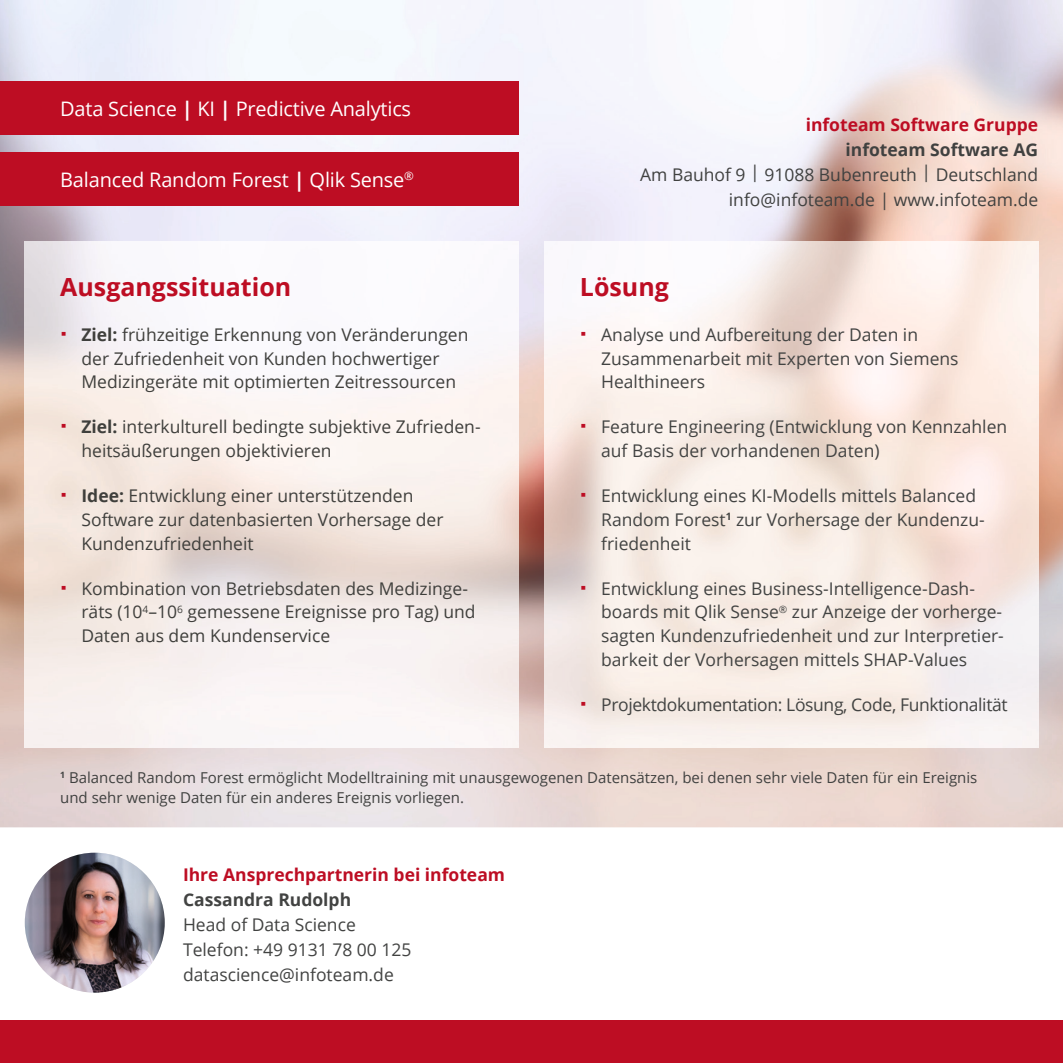
<style>
.page{position:relative;width:1063px;height:1063px;background:#fff}
.page>*{position:absolute;margin:0;border:0;box-sizing:border-box;transform-origin:0 0}
.t1{font:700 25px "Open Sans";color:#bd0d23}
.t2{font:20px "Open Sans";letter-spacing:-.01em;color:#fff}
.t3{font:17.5px/23.8px "Open Sans";color:#424342}
.t4{font:17.5px/23.8px "Open Sans";color:#3f3f3c}
.t5{font:17.5px/25px "Open Sans";color:#404140;text-align:right}
.t6{font:700 17.5px "Open Sans";color:#bd0d23}
.t7{font:17.5px "Open Sans";letter-spacing:-.02em;color:#424342}
.t8{font:700 17.5px "Open Sans";color:#404140}
.t9{font:700 17.5px "Open Sans";color:#424342}
.t10{font:15px/20px "Open Sans";color:#404140}
.s1{font-weight:700}
</style>
<div class="page">
<img style="left:25px;top:853px;width:140px;height:140px;border-radius:70px">
<img style="left:0;top:0;width:1063px;height:827px">
<div style="left:0;top:1020px;width:1063px;height:43px;background:#bd0d23"></div>
<div style="left:0;top:153px;width:519px;height:53px;background:#bd0d23"></div>
<img style="left:25px;top:241px;width:494px;height:507px">
<img style="left:544px;top:241px;width:494px;height:507px">
<div style="left:0;top:82px;width:519px;height:53px;background:#bd0d23"></div>
<svg style="left:62px;top:332px;width:4px;height:4px"></svg>
<svg style="left:62px;top:424px;width:4px;height:4px"></svg>
<svg style="left:62px;top:493px;width:4px;height:4px"></svg>
<svg style="left:62px;top:585px;width:4px;height:4px"></svg>
<svg style="left:582px;top:332px;width:3px;height:4px"></svg>
<svg style="left:582px;top:424px;width:3px;height:4px"></svg>
<svg style="left:582px;top:493px;width:3px;height:4px"></svg>
<svg style="left:582px;top:585px;width:3px;height:4px"></svg>
<svg style="left:582px;top:702px;width:3px;height:4px"></svg>
<p class="t2" style="left:60px;top:95px;width:352px">Data Science <span class="s1">|</span> KI <span class="s1">|</span> Predictive Analytics</p>
<p class="t2" style="left:60px;top:166px;width:355px">Balanced Random Forest <span class="s1">|</span> Qlik Sense<sup>®</sup></p>
<h1 class="t1" style="left:60px;top:269px;width:233px">Ausgangssituation</h1>
<p class="t4" style="left:81px;top:322px;width:389px"><span class="s1">Ziel:</span> frühzeitige Erkennung von Veränderungen der Zufriedenheit von Kunden hochwertiger<br>Medizingeräte mit optimierten Zeitressourcen</p>
<p class="t4" style="left:81px;top:415px;width:401px"><span class="s1">Ziel:</span> interkulturell bedingte subjektive Zufrieden&shy;heitsäußerungen objektivieren</p>
<p class="t4" style="left:81px;top:483px;width:363px"><span class="s1">Idee:</span> Entwicklung einer unterstützenden<br>Software zur datenbasierten Vorhersage der<br>Kundenzufriedenheit</p>
<p class="t4" style="left:81px;top:576px;width:396px">Kombination von Betriebsdaten des Medizinge&shy;räts (10<sup>4</sup>–10<sup>6</sup> gemessene Ereignisse pro Tag) und<br>Daten aus dem Kundenservice</p>
<p class="t6" style="left:806px;top:112px;width:234px">infoteam Software Gruppe</p>
<p class="t8" style="left:846px;top:137px;width:194px">infoteam Software AG</p>
<p class="t5" style="left:640px;top:162px;width:400px">Am Bauhof 9 | 91088 Bubenreuth | Deutschland info@infoteam.de | www.infoteam.de</p>
<h1 class="t1" style="left:580px;top:269px;width:91px">Lösung</h1>
<p class="t3" style="left:601px;top:322px;width:359px">Analyse und Aufbereitung der Daten in<br>Zusammenarbeit mit Experten von Siemens<br>Healthineers</p>
<p class="t3" style="left:601px;top:415px;width:408px">Feature Engineering (Entwicklung von Kennzahlen auf Basis der vorhandenen Daten)</p>
<p class="t3" style="left:601px;top:483px;width:385px">Entwicklung eines KI-Modells mittels Balanced<br>Random Forest<sup>1</sup> zur Vorhersage der Kundenzu&shy;friedenheit</p>
<p class="t3" style="left:601px;top:576px;width:404px">Entwicklung eines Business-Intelligence-Dash&shy;boards mit Qlik Sense<sup>®</sup> zur Anzeige der vorherge&shy;sagten Kundenzufriedenheit und zur Interpretier&shy;barkeit der Vorhersagen mittels SHAP-Values</p>
<p class="t7" style="left:601px;top:693px;width:408px">Projektdokumentation: Lösung, Code, Funktionalität</p>
<p class="t10" style="left:60px;top:767px;width:919px"><sup>1</sup> Balanced Random Forest ermöglicht Modelltraining mit unausgewogenen Datensätzen, bei denen sehr viele Daten für ein Ereignis und sehr wenige Daten für ein anderes Ereignis vorliegen.</p>
<p class="t6" style="left:183px;top:862px;width:324px">Ihre Ansprechpartnerin bei infoteam</p>
<p class="t9" style="left:183px;top:887px;width:170px">Cassandra Rudolph</p>
<p class="t3" style="left:183px;top:911px;width:230px;line-height:25px">Head of Data Science<br>Telefon: +49 9131 78 00 125 datascience@infoteam.de</p>
</div>
